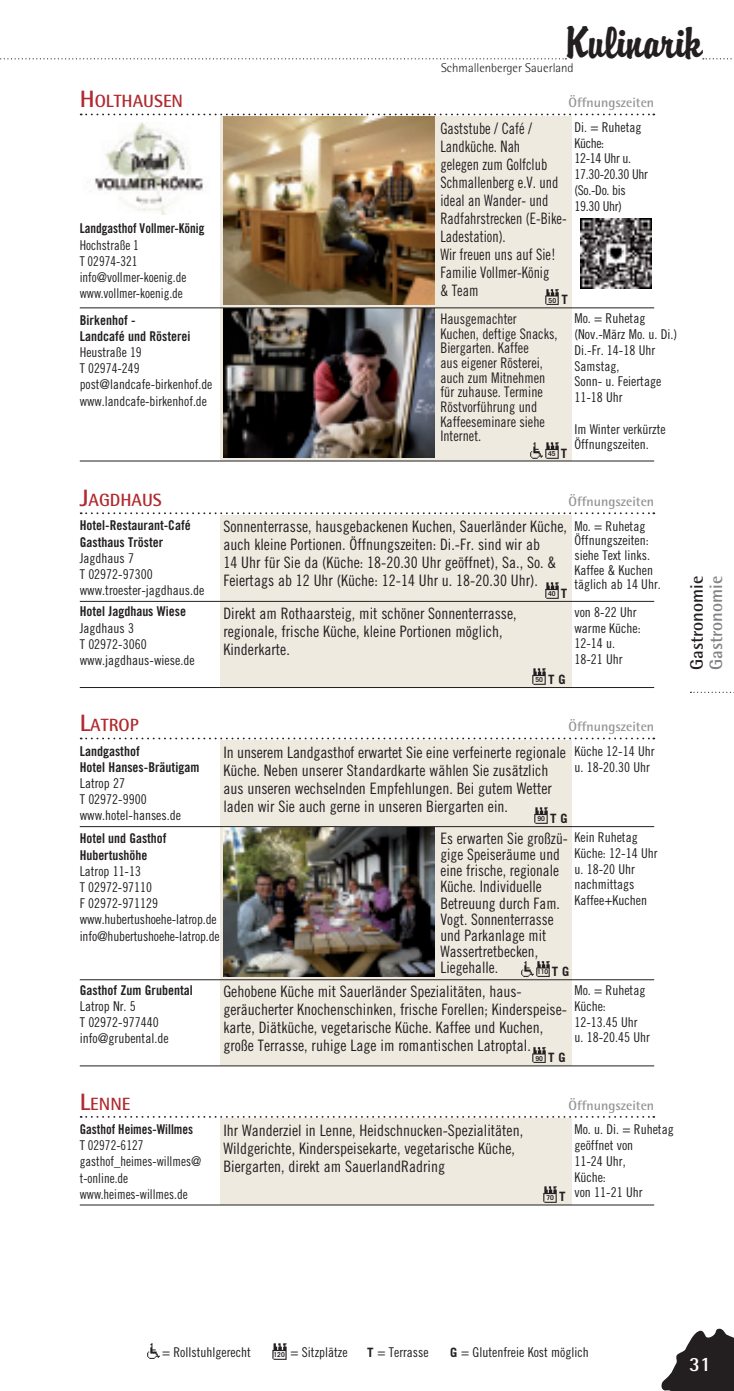
<style>
.page{position:relative;width:734px;height:1391px;background:#fff}
.page>*{position:absolute;margin:0;border:0;box-sizing:border-box;transform-origin:0 0}
.t1{font:40.05px "Brody";color:#231f20}
.t2{font:700 20.25px "Rotis Semi Sans";color:#fff}
.t3{font:700 18px "Rotis Semi Sans";color:#231f20}
.t4{font:700 18px "Rotis Semi Sans";color:#808285}
.t5{font:700 17.78px "Rotis Semi Sans";color:#b02a2f}
.t6{font:15.75px/18px "Trade Gothic Cond Eighteen";color:#231f20}
.t7{font:15.75px/18px "Trade Gothic Cond Eighteen";color:#231f20;scale:.9 1}
.t8{font:14.62px/14.6px "Trade Gothic Cond Eighteen";color:#231f20;scale:.95 1}
.t9{font:13.5px/15.8px "Trade Gothic Cond Eighteen";color:#231f20}
.t10{font:13.5px/16.2px "Trade Gothic Bold Cond Twenty";color:#231f20}
.t11{font:13.5px/16.2px "Trade Gothic Cond Eighteen";color:#231f20;scale:.95 1}
.t12{font:13.5px/15.8px "Trade Gothic Cond Eighteen";letter-spacing:-.025em;color:#231f20}
.t13{font:700 13.5px "Rotis Semi Sans";color:#939598}
.t14{font:13.5px "Trade Gothic Bold Cond Twenty";color:#231f20;scale:.95 1}
.t15{font:300 12.83px "Rotis Semi Sans";color:#231f20}
.t16{font:700 6.75px "Trade Gothic";color:#231f20}
.s1{font-size:23.62px}
.s2{font-size:12.83px}
.s3{font-family:"Trade Gothic";font-weight:700;font-size:6.75px}
.s4{font-family:"Trade Gothic";font-weight:700;font-size:12.83px}
</style>
<div class="page">
<div style="left:220px;top:308px;width:351px;height:153px;background:#efeae0"></div>
<img style="left:223px;top:308px;width:211px;height:150px">
<hr style="left:80px;top:460px;width:574px;height:1px;background:#231f20">
<img style="left:530px;top:442px;width:29px;height:17px">
<svg style="left:81px;top:114px;width:573px;height:1px"></svg>
<div style="left:220px;top:601px;width:351px;height:86px;background:#efeae0"></div>
<hr style="left:80px;top:687px;width:574px;height:1px;background:#231f20">
<img style="left:532px;top:668px;width:14px;height:17px">
<div style="left:220px;top:515px;width:351px;height:86px;background:#efeae0"></div>
<hr style="left:80px;top:601px;width:574px;height:1px;background:#231f20">
<img style="left:545px;top:582px;width:14px;height:17px">
<svg style="left:81px;top:512px;width:573px;height:2px"></svg>
<img style="left:272px;top:1343px;width:15px;height:17px">
<img style="left:147px;top:1343px;width:13px;height:16px">
<div style="left:220px;top:979px;width:351px;height:86px;background:#efeae0"></div>
<img style="left:532px;top:1047px;width:14px;height:16px">
<div style="left:220px;top:826px;width:351px;height:153px;background:#efeae0"></div>
<img style="left:223px;top:827px;width:211px;height:149px">
<img style="left:521px;top:961px;width:29px;height:16px">
<hr style="left:80px;top:979px;width:574px;height:1px;background:#231f20">
<div style="left:220px;top:740px;width:351px;height:86px;background:#efeae0"></div>
<hr style="left:80px;top:826px;width:574px;height:1px;background:#231f20">
<hr style="left:80px;top:1065px;width:574px;height:1px;background:#231f20">
<svg style="left:81px;top:737px;width:573px;height:2px"></svg>
<svg style="left:661px;top:1328px;width:72px;height:62px"></svg>
<div style="left:220px;top:1118px;width:351px;height:86px;background:#efeae0"></div>
<hr style="left:80px;top:1204px;width:574px;height:1px;background:#231f20">
<svg style="left:81px;top:1116px;width:573px;height:1px"></svg>
<img style="left:543px;top:1186px;width:14px;height:17px">
<div style="left:220px;top:116px;width:351px;height:192px;background:#efeae0"></div>
<img style="left:223px;top:116px;width:211px;height:189px">
<hr style="left:80px;top:307px;width:574px;height:1px;background:#231f20">
<img style="left:87px;top:122px;width:116px;height:92px">
<img style="left:545px;top:289px;width:14px;height:16px">
<img style="left:580px;top:218px;width:71px;height:71px">
<img style="left:534px;top:807px;width:14px;height:17px">
<svg style="left:690px;top:691px;width:44px;height:2px"></svg>
<svg style="left:0;top:58px;width:566px;height:1px"></svg>
<svg style="left:702px;top:58px;width:30px;height:1px"></svg>
<h1 class="t1" style="left:565px;top:18px;width:138px">Kulinarik</h1>
<p class="t15" style="left:441px;top:60px;width:134px">Schmallenberger Sauerland</p>
<p class="t5" style="left:80px;top:90px;width:105px"><span class="s1">H</span> OLTHAUSEN</p>
<p class="t13" style="left:568px;top:94px;width:87px">Öffnungszeiten</p>
<p class="t14" style="left:80px;top:220px;width:133px">Landgasthof Vollmer-König</p>
<p class="t11" style="left:80px;top:236px;width:114px">Hochstraße 1<br>T 02974-321 info@vollmer-koenig.de www.vollmer-koenig.de</p>
<p class="t10" style="left:80px;top:311px;width:112px">Birkenhof -<br>Landcafé und Rösterei</p>
<p class="t9" style="left:80px;top:344px;width:134px">Heustraße 19<br>T 02974-249 post@landcafe-birkenhof.de www.landcafe-birkenhof.de</p>
<p class="t7" style="left:440px;top:119px;width:142px">Gaststube / Café /<br>Landküche. Nah<br>gelegen zum Golfclub<br>Schmallenberg e.V. und ideal an Wander- und<br>Radfahrstrecken (E-Bike-<br>Ladestation).<br>Wir freuen uns auf Sie!<br>Familie Vollmer-König<br>&amp; Team</p>
<p class="t16" style="left:548px;top:296px;width:21px">50 <span class="s2">T</span></p>
<p class="t12" style="left:574px;top:119px;width:75px">Di. = Ruhetag<br>Küche:<br>12-14 Uhr u.<br>17.30-20.30 Uhr (So.-Do. bis<br>19.30 Uhr)</p>
<p class="t9" style="left:574px;top:310px;width:104px">Mo. = Ruhetag (Nov.-März Mo. u. Di.)<br>Di.-Fr. 14-18 Uhr<br>Samstag,<br>Sonn- u. Feiertage<br>11-18 Uhr</p>
<p class="t9" style="left:574px;top:421px;width:93px">Im Winter verkürzte<br>Öffnungszeiten.</p>
<p class="t8" style="left:440px;top:311px;width:125px">Hausgemachter<br>Kuchen, deftige Snacks,<br>Biergarten. Kaffee<br>aus eigener Rösterei, auch zum Mitnehmen für zuhause. Termine<br>Röstvorführung und<br>Kaffeeseminare siehe<br>Internet.</p>
<p class="t16" style="left:548px;top:449px;width:21px">45 <span class="s2">T</span></p>
<p class="t5" style="left:80px;top:489px;width:84px"><span class="s1">J</span>AGDHAUS</p>
<p class="t13" style="left:568px;top:493px;width:87px">Öffnungszeiten</p>
<p class="t10" style="left:80px;top:517px;width:112px">Hotel-Restaurant-Café<br>Gasthaus Tröster</p>
<p class="t9" style="left:80px;top:549px;width:126px">Jagdhaus 7<br>T 02972-97300 www.troester-jagdhaus.de</p>
<p class="t10" style="left:80px;top:603px;width:108px">Hotel Jagdhaus Wiese</p>
<p class="t9" style="left:80px;top:619px;width:116px">Jagdhaus 3<br>T 02972-3060 www.jagdhaus-wiese.de</p>
<p class="t6" style="left:223px;top:517px;width:345px">Sonnenterrasse, hausgebackenen Kuchen, Sauerländer Küche, auch kleine Portionen. Öffnungszeiten: Di.-Fr. sind wir ab<br>14 Uhr für Sie da (Küche: 18-20.30 Uhr geöffnet), Sa., So. &amp; Feiertags ab 12 Uhr (Küche: 12-14 Uhr u. 18-20.30 Uhr).</p>
<p class="t9" style="left:574px;top:518px;width:88px;line-height:14.6px">Mo. = Ruhetag<br>Öffnungszeiten: siehe Text links.<br>Kaffee &amp; Kuchen täglich ab 14 Uhr.</p>
<p class="t16" style="left:548px;top:589px;width:21px">40 <span class="s2">T</span></p>
<p class="t6" style="left:223px;top:603px;width:295px">Direkt am Rothaarsteig, mit schöner Sonnenterrasse, regionale, frische Küche, kleine Portionen möglich,<br>Kinderkarte.</p>
<p class="t9" style="left:574px;top:604px;width:68px">von 8-22 Uhr warme Küche:<br>12-14 u.<br>18-21 Uhr</p>
<p class="t16" style="left:535px;top:675px;width:32px">50 <span class="s2">T G</span></p>
<p class="t5" style="left:80px;top:714px;width:60px"><span class="s1">L</span>ATROP</p>
<p class="t13" style="left:568px;top:718px;width:87px">Öffnungszeiten</p>
<p class="t10" style="left:80px;top:742px;width:121px">Landgasthof<br>Hotel Hanses-Bräutigam</p>
<p class="t9" style="left:80px;top:775px;width:103px">Latrop 27<br>T 02972-9900 www.hotel-hanses.de</p>
<p class="t6" style="left:223px;top:743px;width:344px">In unserem Landgasthof erwartet Sie eine verfeinerte regionale Küche. Neben unserer Standardkarte wählen Sie zusätzlich aus unseren wechselnden Empfehlungen. Bei gutem Wetter laden wir Sie auch gerne in unseren Biergarten ein.</p>
<p class="t9" style="left:574px;top:743px;width:82px">Küche 12-14 Uhr u. 18-20.30 Uhr</p>
<p class="t16" style="left:537px;top:814px;width:32px">90 <span class="s2">T G</span></p>
<p class="t10" style="left:80px;top:830px;width:88px">Hotel und Gasthof<br>Hubertushöhe</p>
<p class="t9" style="left:80px;top:862px;width:141px">Latrop 11-13<br>T 02972-97110<br>F 02972-971129 www.hubertushoehe-latrop.de info@hubertushoehe-latrop.de</p>
<p class="t6" style="left:440px;top:830px;width:129px;line-height:16.2px">Es erwarten Sie großzü&shy;gige Speiseräume und eine frische, regionale<br>Küche. Individuelle<br>Betreuung durch Fam.<br>Vogt. Sonnenterrasse und Parkanlage mit<br>Wassertretbecken,<br>Liegehalle.</p>
<p class="t9" style="left:574px;top:829px;width:85px">Kein Ruhetag<br>Küche: 12-14 Uhr u. 18-20 Uhr nachmittags<br>Kaffee+Kuchen</p>
<p class="t16" style="left:537px;top:968px;width:34px">110 <span class="s2">T G</span></p>
<p class="t10" style="left:80px;top:981px;width:115px">Gasthof Zum Grubental</p>
<p class="t9" style="left:80px;top:998px;width:90px">Latrop Nr. 5<br>T 02972-977440 info@grubental.de</p>
<p class="t6" style="left:223px;top:982px;width:345px">Gehobene Küche mit Sauerländer Spezialitäten, haus&shy;geräucherter Knochenschinken, frische Forellen; Kinderspeise&shy;karte, Diätküche, vegetarische Küche. Kaffee und Kuchen, große Terrasse, ruhige Lage im romantischen Latroptal.</p>
<p class="t9" style="left:574px;top:982px;width:77px">Mo. = Ruhetag<br>Küche:<br>12-13.45 Uhr u. 18-20.45 Uhr</p>
<p class="t16" style="left:535px;top:1054px;width:32px">90 <span class="s2">T G</span></p>
<p class="t5" style="left:80px;top:1092px;width:52px"><span class="s1">L</span>ENNE</p>
<p class="t13" style="left:568px;top:1096px;width:87px">Öffnungszeiten</p>
<p class="t14" style="left:80px;top:1120px;width:121px">Gasthof Heimes-Willmes</p>
<p class="t9" style="left:80px;top:1137px;width:123px">T 02972-6127 gasthof_heimes-willmes@ t-online.de www.heimes-willmes.de</p>
<p class="t6" style="left:223px;top:1121px;width:301px">Ihr Wanderziel in Lenne, Heidschnucken-Spezialitäten,<br>Wildgerichte, Kinderspeisekarte, vegetarische Küche,<br>Biergarten, direkt am SauerlandRadring</p>
<p class="t9" style="left:574px;top:1121px;width:101px">Mo. u. Di. = Ruhetag geöffnet von<br>11-24 Uhr,<br>Küche:<br>von 11-21 Uhr</p>
<p class="t16" style="left:546px;top:1193px;width:21px">70 <span class="s2">T</span></p>
<p class="t3" style="left:685px;top:670px;width:96px;rotate:-90deg">Gastronomie</p>
<p class="t4" style="left:704px;top:670px;width:96px;rotate:-90deg">Gastronomie</p>
<p class="t9" style="left:162px;top:1344px;width:90px">= Rollstuhlgerecht</p>
<p class="t9" style="left:273px;top:1344px;width:76px"><span class="s3">120</span> = Sitzplätze</p>
<p class="t9" style="left:367px;top:1344px;width:63px"><span class="s4">T</span> = Terrasse</p>
<p class="t9" style="left:450px;top:1344px;width:140px"><span class="s4">G</span> = Glutenfreie Kost möglich</p>
<p class="t2" style="left:689px;top:1351px;width:23px">31</p>
</div>
